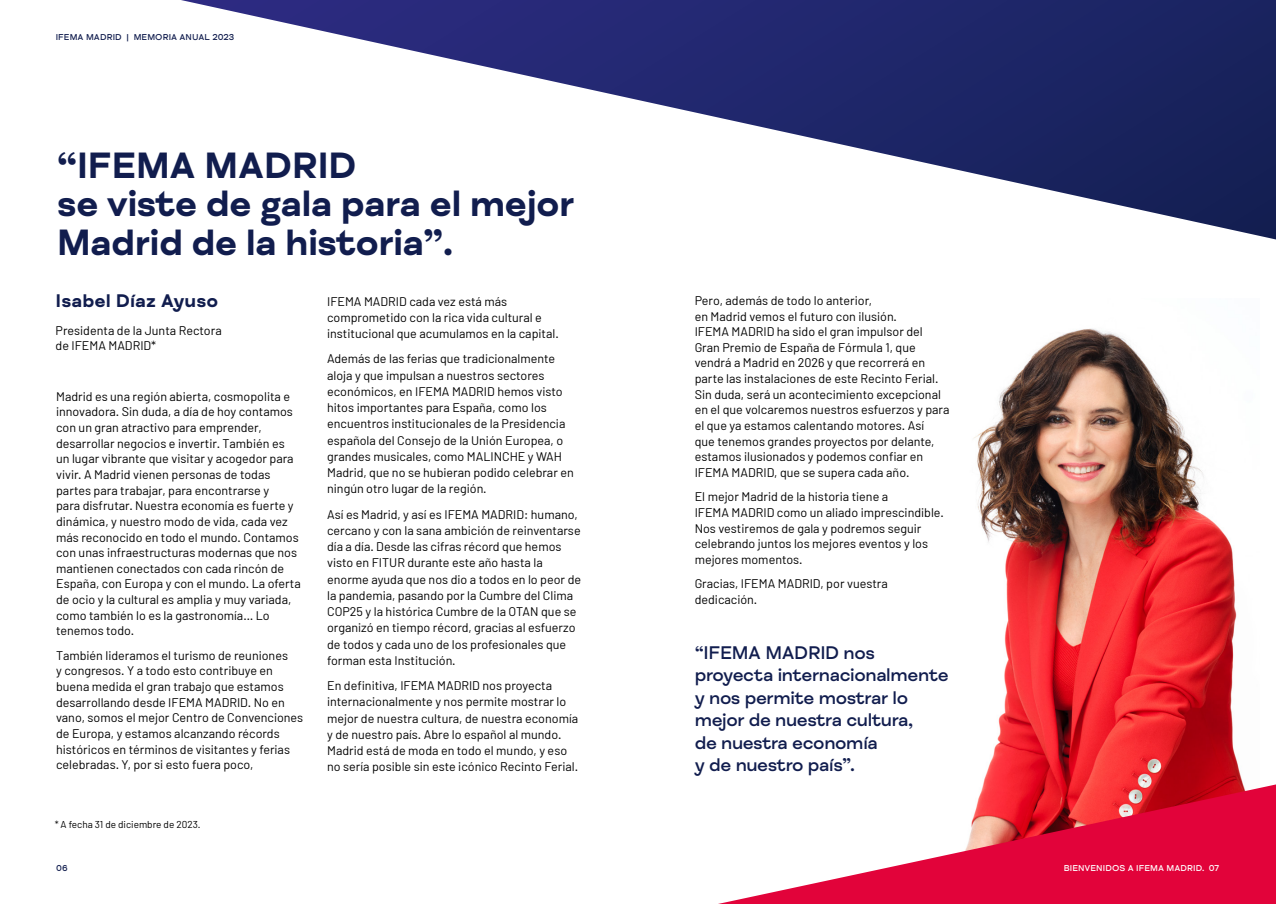
<style>
.page{position:relative;width:1276px;height:904px;background:#fff}
.page>*{position:absolute;margin:0;border:0;box-sizing:border-box;transform-origin:0 0}
.H2_titulo{font:700 37.5px/38.8px "FS Meridian";letter-spacing:-.02em;color:#111d4e}
.DESCATADO{font:500 18.75px/22.5px "FS Meridian";letter-spacing:-.02em;color:#111d4e}
.DESCATADO-2{font:700 18.75px "FS Meridian";color:#111d4e}
.TEXTO_BASE_ESPACIO{font:12.5px/15.6px "Barlow";color:#000}
.DESCATADO-3{font:12.5px/15.6px "Barlow";color:#000}
.TEXTO_BASE_ESPACIO-2{font:10px "Barlow";color:#000}
.t1{font:500 8.75px "FS Meridian";letter-spacing:.01em;color:#111d4e}
.t2{font:500 8.75px "FS Meridian";letter-spacing:.01em;color:#fff}
</style>
<div class="page">
<img style="left:973px;top:328px;width:270px;height:456px">
<svg style="left:181px;top:0;width:1095px;height:239px"></svg>
<svg style="left:718px;top:784px;width:558px;height:120px;fill:#e2033a"></svg>
<p class="t1" style="left:56px;top:32px;width:180px">IFEMA MADRID | MEMORIA ANUAL 2023</p>
<h1 class="H2_titulo" style="left:57px;top:146px;width:519px">“IFEMA MADRID<br>se viste de gala para el mejor<br>Madrid de la historia”.</h1>
<p class="DESCATADO-2" style="left:56px;top:289px;width:164px">Isabel Díaz Ayuso</p>
<p class="DESCATADO-3" style="left:56px;top:322px;width:168px">Presidenta de la Junta Rectora de IFEMA MADRID*</p>
<p class="TEXTO_BASE_ESPACIO" style="left:327px;top:293px;width:233px;line-height:16.2px">IFEMA MADRID cada vez está más comprometido con la rica vida cultural e institucional que acumulamos en la capital.</p>
<p class="TEXTO_BASE_ESPACIO" style="left:327px;top:350px;width:248px;line-height:16.2px">Además de las ferias que tradicionalmente aloja y que impulsan a nuestros sectores económicos, en IFEMA MADRID hemos visto hitos importantes para España, como los encuentros institucionales de la Presidencia española del Consejo de la Unión Europea, o grandes musicales, como MALINCHE y WAH Madrid, que no se hubieran podido celebrar en ningún otro lugar de la región.</p>
<p class="TEXTO_BASE_ESPACIO" style="left:327px;top:505px;width:255px;line-height:16.2px">Así es Madrid, y así es IFEMA MADRID: humano, cercano y con la sana ambición de reinventarse día a día. Desde las cifras récord que hemos visto en FITUR durante este año hasta la enorme ayuda que nos dio a todos en lo peor de la pandemia, pasando por la Cumbre del Clima COP25 y la histórica Cumbre de la OTAN que se organizó en tiempo récord, gracias al esfuerzo de todos y cada uno de los profesionales que forman esta Institución.</p>
<p class="TEXTO_BASE_ESPACIO" style="left:327px;top:677px;width:252px;line-height:16.2px">En definitiva, IFEMA MADRID nos proyecta internacionalmente y nos permite mostrar lo mejor de nuestra cultura, de nuestra economía y de nuestro país. Abre lo español al mundo.<br>Madrid está de moda en todo el mundo, y eso no sería posible sin este icónico Recinto Ferial.</p>
<p class="TEXTO_BASE_ESPACIO" style="left:56px;top:388px;width:246px">Madrid es una región abierta, cosmopolita e innovadora. Sin duda, a día de hoy contamos con un gran atractivo para emprender, desarrollar negocios e invertir. También es un lugar vibrante que visitar y acogedor para vivir. A Madrid vienen personas de todas partes para trabajar, para encontrarse y<br>para disfrutar. Nuestra economía es fuerte y dinámica, y nuestro modo de vida, cada vez más reconocido en todo el mundo. Contamos con unas infraestructuras modernas que nos mantienen conectados con cada rincón de España, con Europa y con el mundo. La oferta de ocio y la cultural es amplia y muy variada, como también lo es la gastronomía… Lo tenemos todo.</p>
<p class="TEXTO_BASE_ESPACIO" style="left:56px;top:647px;width:249px">También lideramos el turismo de reuniones<br>y congresos. Y a todo esto contribuye en buena medida el gran trabajo que estamos desarrollando desde IFEMA MADRID. No en vano, somos el mejor Centro de Convenciones de Europa, y estamos alcanzando récords históricos en términos de visitantes y ferias celebradas. Y, por si esto fuera poco,</p>
<p class="TEXTO_BASE_ESPACIO-2" style="left:55px;top:818px;width:147px">* A fecha 31 de diciembre de 2023.</p>
<p class="TEXTO_BASE_ESPACIO" style="left:694px;top:292px;width:256px">Pero, además de todo lo anterior,<br>en Madrid vemos el futuro con ilusión.<br>IFEMA MADRID ha sido el gran impulsor del Gran Premio de España de Fórmula 1, que vendrá a Madrid en 2026 y que recorrerá en parte las instalaciones de este Recinto Ferial.<br>Sin duda, será un acontecimiento excepcional en el que volcaremos nuestros esfuerzos y para el que ya estamos calentando motores. Así<br>que tenemos grandes proyectos por delante, estamos ilusionados y podemos confiar en IFEMA MADRID, que se supera cada año.</p>
<p class="TEXTO_BASE_ESPACIO" style="left:694px;top:488px;width:251px">El mejor Madrid de la historia tiene a<br>IFEMA MADRID como un aliado imprescindible.<br>Nos vestiremos de gala y podremos seguir celebrando juntos los mejores eventos y los mejores momentos.</p>
<p class="TEXTO_BASE_ESPACIO" style="left:694px;top:575px;width:195px">Gracias, IFEMA MADRID, por vuestra dedicación.</p>
<p class="DESCATADO" style="left:694px;top:641px;width:255px">“IFEMA MADRID nos proyecta internacionalmente y nos permite mostrar lo mejor de nuestra cultura,<br>de nuestra economía<br>y de nuestro país”.</p>
<p class="t1" style="left:56px;top:863px;width:13px">06</p>
<p class="t2" style="left:1063px;top:863px;width:157px">Bienvenidos a IFEMA MADRID. 07</p>
</div>
